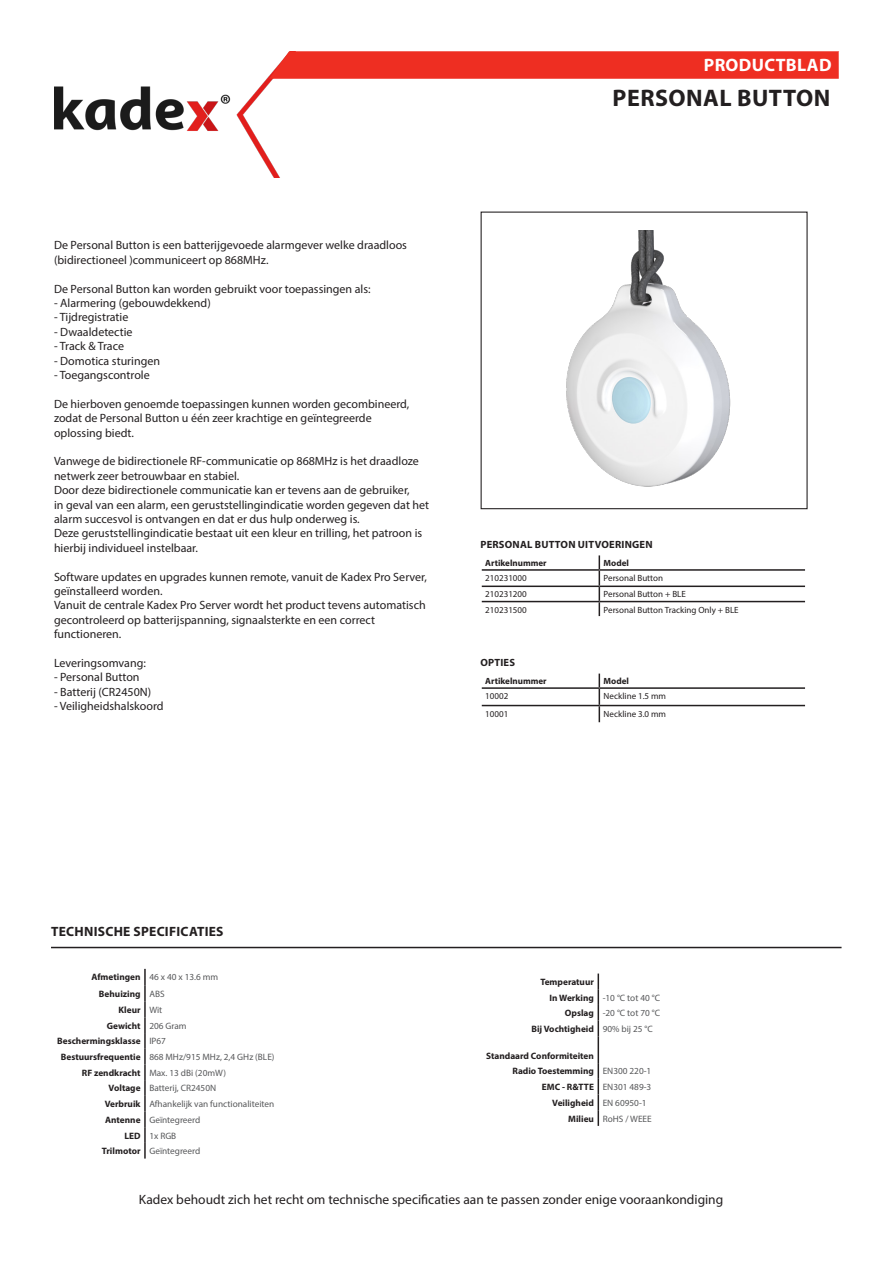
<style>
.page{position:relative;width:893px;height:1263px;background:#fff}
.page>*{position:absolute;margin:0;border:0;box-sizing:border-box;transform-origin:0 0}
.t1{font:700 24px "Myriad Pro";letter-spacing:.02em;color:#231f20}
.t2{font:700 18px "Myriad Pro";letter-spacing:.02em;color:#fff}
.t3{font:13.5px "Myriad Pro";color:#231f20}
.t4{font:700 13.5px "Myriad Pro";letter-spacing:.02em;color:#231f20}
.t5{font:12px/14.4px "Myriad Pro";color:#231f20}
.t6{font:700 10.5px "Myriad Pro";letter-spacing:.02em;color:#231f20}
.t7{font:700 9.3px "Myriad Pro";color:#231f20}
.t8{font:9.3px "Myriad Pro";color:#57585a}
.t9{font:9px "Myriad Pro";color:#231f20}
.t10{font:700 9px "Myriad Pro";color:#231f20}
</style>
<div class="page">
<img style="left:54px;top:76px;width:226px;height:101px">
<svg style="left:269px;top:51px;width:570px;height:28px;background:#ee3529"></svg>
<img style="left:566px;top:231px;width:165px;height:256px">
<svg style="left:481px;top:555px;width:325px;height:62px"></svg>
<hr style="left:482px;top:569px;width:117px;height:2px;background:#231f20">
<hr style="left:599px;top:569px;width:206px;height:2px;background:#231f20">
<hr style="left:482px;top:585px;width:117px;height:2px;background:#231f20">
<hr style="left:599px;top:585px;width:206px;height:2px;background:#231f20">
<hr style="left:482px;top:601px;width:117px;height:1px;background:#231f20">
<hr style="left:599px;top:601px;width:206px;height:1px;background:#231f20">
<hr style="left:51px;top:947px;width:790px;height:1px;background:#231f20">
<svg style="left:144px;top:969px;width:2px;height:189px"></svg>
<svg style="left:598px;top:973px;width:1px;height:153px"></svg>
<svg style="left:481px;top:674px;width:325px;height:49px"></svg>
<hr style="left:482px;top:687px;width:117px;height:2px;background:#231f20">
<hr style="left:599px;top:687px;width:206px;height:2px;background:#231f20">
<hr style="left:482px;top:705px;width:117px;height:1px;background:#231f20">
<hr style="left:599px;top:705px;width:206px;height:1px;background:#231f20">
<p class="t2" style="left:704px;top:53px;width:129px">PRODUCTBLAD</p>
<p class="t1" style="left:613px;top:83px;width:219px">PERSONAL BUTTON</p>
<p class="t5" style="left:54px;top:238px;width:355px">De Personal Button is een batterijgevoede alarmgever welke draadloos</p>
<p class="t5" style="left:54px;top:252px;width:216px">(bidirectioneel )communiceert op 868MHz.</p>
<p class="t5" style="left:54px;top:281px;width:318px">De Personal Button kan worden gebruikt voor toepassingen als:</p>
<p class="t5" style="left:54px;top:296px;width:158px">- Alarmering (gebouwdekkend)</p>
<p class="t5" style="left:54px;top:310px;width:76px">- Tijdregistratie</p>
<p class="t5" style="left:54px;top:324px;width:80px">- Dwaaldetectie</p>
<p class="t5" style="left:54px;top:339px;width:72px">- Track &amp; Trace</p>
<p class="t5" style="left:54px;top:353px;width:108px">- Domotica sturingen</p>
<p class="t5" style="left:54px;top:368px;width:97px">- Toegangscontrole</p>
<p class="t5" style="left:54px;top:396px;width:357px">De hierboven genoemde toepassingen kunnen worden gecombineerd, zodat de Personal Button u één zeer krachtige en geïntegreerde oplossing biedt.</p>
<p class="t5" style="left:54px;top:454px;width:366px">Vanwege de bidirectionele RF-communicatie op 868MHz is het draadloze netwerk zeer betrouwbaar en stabiel.<br>Door deze bidirectionele communicatie kan er tevens aan de gebruiker,</p>
<p class="t5" style="left:54px;top:497px;width:377px">in geval van een alarm, een geruststellingindicatie worden gegeven dat het alarm succesvol is ontvangen en dat er dus hulp onderweg is.<br>Deze geruststellingindicatie bestaat uit een kleur en trilling, het patroon is hierbij individueel instelbaar.</p>
<p class="t5" style="left:54px;top:569px;width:374px">Software updates en upgrades kunnen remote, vanuit de Kadex Pro Server, geïnstalleerd worden.<br>Vanuit de centrale Kadex Pro Server wordt het product tevens automatisch gecontroleerd op batterijspanning, signaalsterkte en een correct</p>
<p class="t5" style="left:54px;top:627px;width:69px">functioneren.</p>
<p class="t5" style="left:54px;top:656px;width:93px">Leveringsomvang:</p>
<p class="t5" style="left:54px;top:670px;width:87px">- Personal Button</p>
<p class="t5" style="left:54px;top:684px;width:99px">- Batterij (CR2450N)</p>
<p class="t5" style="left:54px;top:699px;width:111px">- Veiligheidshalskoord</p>
<p class="t6" style="left:480px;top:537px;width:174px">PERSONAL BUTTON UITVOERINGEN</p>
<p class="t10" style="left:485px;top:557px;width:63px">Artikelnummer</p>
<p class="t10" style="left:604px;top:557px;width:27px">Model</p>
<p class="t9" style="left:485px;top:572px;width:43px">210231000</p>
<p class="t9" style="left:604px;top:572px;width:61px">Personal Button</p>
<p class="t9" style="left:485px;top:589px;width:43px">210231200</p>
<p class="t9" style="left:604px;top:589px;width:84px">Personal Button + BLE</p>
<p class="t9" style="left:485px;top:604px;width:43px">210231500</p>
<p class="t9" style="left:604px;top:604px;width:137px">Personal Button Tracking Only + BLE</p>
<p class="t6" style="left:480px;top:656px;width:36px">OPTIES</p>
<p class="t10" style="left:485px;top:675px;width:63px">Artikelnummer</p>
<p class="t10" style="left:604px;top:675px;width:27px">Model</p>
<p class="t9" style="left:485px;top:690px;width:25px">10002</p>
<p class="t9" style="left:604px;top:690px;width:64px">Neckline 1.5 mm</p>
<p class="t9" style="left:485px;top:708px;width:25px">10001</p>
<p class="t9" style="left:604px;top:708px;width:64px">Neckline 3.0 mm</p>
<p class="t4" style="left:51px;top:923px;width:174px">TECHNISCHE SPECIFICATIES</p>
<p class="t7" style="left:92px;top:971px;width:51px">Afmetingen</p>
<p class="t8" style="left:149px;top:971px;width:70px">46 x 40 x 13.6 mm</p>
<p class="t7" style="left:99px;top:987px;width:43px">Behuizing</p>
<p class="t8" style="left:149px;top:988px;width:17px">ABS</p>
<p class="t7" style="left:119px;top:1004px;width:24px">Kleur</p>
<p class="t8" style="left:149px;top:1004px;width:14px">Wit</p>
<p class="t7" style="left:107px;top:1019px;width:35px">Gewicht</p>
<p class="t8" style="left:149px;top:1020px;width:39px">206 Gram</p>
<p class="t7" style="left:57px;top:1035px;width:85px">Beschermingsklasse</p>
<p class="t8" style="left:149px;top:1035px;width:18px">IP67</p>
<p class="t7" style="left:61px;top:1051px;width:81px">Bestuursfrequentie</p>
<p class="t8" style="left:149px;top:1051px;width:127px">868 MHz/915 MHz, 2,4 GHz (BLE)</p>
<p class="t7" style="left:82px;top:1066px;width:60px">RF zendkracht</p>
<p class="t8" style="left:149px;top:1067px;width:78px">Max. 13 dBi (20mW)</p>
<p class="t7" style="left:109px;top:1082px;width:33px">Voltage</p>
<p class="t8" style="left:149px;top:1082px;width:68px">Batterij, CR2450N</p>
<p class="t7" style="left:105px;top:1098px;width:37px">Verbruik</p>
<p class="t8" style="left:149px;top:1098px;width:126px">Afhankelijk van functionaliteiten</p>
<p class="t7" style="left:105px;top:1113px;width:37px">Antenne</p>
<p class="t8" style="left:149px;top:1114px;width:53px">Geïntegreerd</p>
<p class="t7" style="left:124px;top:1129px;width:18px">LED</p>
<p class="t8" style="left:149px;top:1130px;width:29px">1x RGB</p>
<p class="t7" style="left:102px;top:1145px;width:40px">Trilmotor</p>
<p class="t8" style="left:149px;top:1145px;width:53px">Geïntegreerd</p>
<p class="t7" style="left:540px;top:976px;width:55px">Temperatuur</p>
<p class="t7" style="left:550px;top:991px;width:46px">In Werking</p>
<p class="t8" style="left:603px;top:992px;width:59px">-10 °C tot 40 °C</p>
<p class="t7" style="left:565px;top:1007px;width:31px">Opslag</p>
<p class="t8" style="left:603px;top:1007px;width:59px">-20 °C tot 70 °C</p>
<p class="t7" style="left:531px;top:1023px;width:64px">Bij Vochtigheid</p>
<p class="t8" style="left:603px;top:1023px;width:52px">90% bij 25 °C</p>
<p class="t7" style="left:486px;top:1049px;width:109px">Standaard Conformiteiten</p>
<p class="t7" style="left:512px;top:1065px;width:83px">Radio Toestemming</p>
<p class="t8" style="left:603px;top:1065px;width:50px">EN300 220-1</p>
<p class="t7" style="left:542px;top:1081px;width:54px">EMC - R&amp;TTE</p>
<p class="t8" style="left:603px;top:1081px;width:50px">EN301 489-3</p>
<p class="t7" style="left:552px;top:1096px;width:43px">Veiligheid</p>
<p class="t8" style="left:603px;top:1097px;width:45px">EN 60950-1</p>
<p class="t7" style="left:568px;top:1112px;width:27px">Milieu</p>
<p class="t8" style="left:603px;top:1113px;width:50px">RoHS / WEEE</p>
<p class="t3" style="left:139px;top:1191px;width:586px">Kadex behoudt zich het recht om technische specificaties aan te passen zonder enige vooraankondiging</p>
</div>
